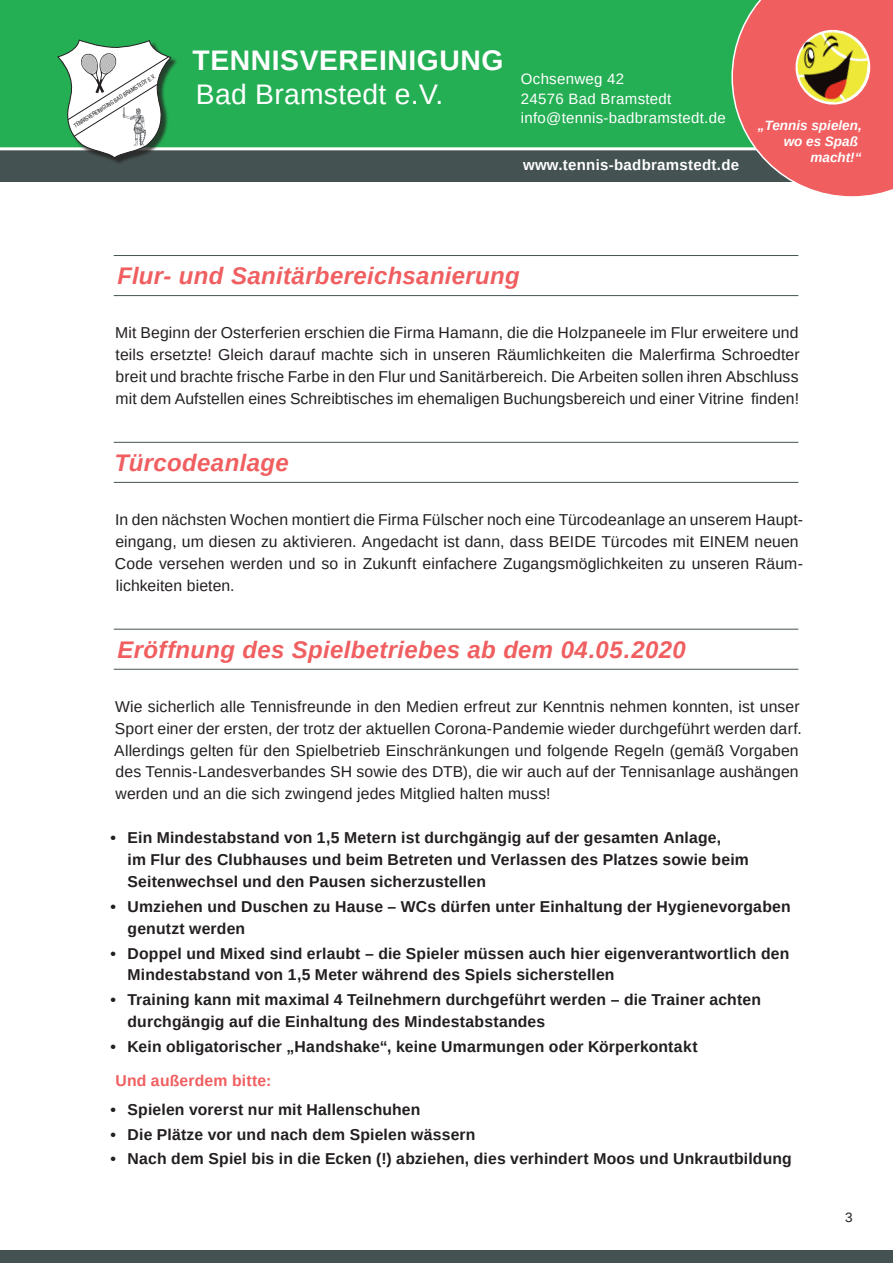
<style>
.page{position:relative;width:893px;height:1263px;background:#fff}
.page>*{position:absolute;margin:0;border:0;box-sizing:border-box;transform-origin:0 0}
.t1{font:700 28.35px "Arimo";letter-spacing:.02em;color:#fff}
.t2{font:28.35px "Arimo";letter-spacing:.01em;color:#fff}
.t3{font:italic 700 24px "Arimo";letter-spacing:.015em;color:#f05e60}
.t4{font:15.75px/21.9px "Arimo";letter-spacing:.01em;color:#231f20}
.t5{font:700 15.75px/21.9px "Arimo";letter-spacing:.01em;color:#231f20}
.t6{font:700 15.75px "Arimo";letter-spacing:.01em;color:#f05e60}
.t7{font:15px/19.5px "Arimo";letter-spacing:.02em;color:#fff}
.t8{font:700 15px "Arimo";letter-spacing:.02em;color:#fff}
.t9{font:italic 700 13.5px/16.2px "Arimo";color:#fff;text-align:right}
.t10{font:13.5px "Arimo";color:#231f20}
.t11{font:condensed 5.85px "Helvetica Neue LT Std";color:#231f20}
</style>
<div class="page">
<div style="left:0;top:148px;width:893px;height:34px;background:#445351"></div>
<div style="left:0;top:0;width:893px;height:148px;background:#25af54"></div>
<hr style="left:0;top:147px;width:893px;height:3px;background:#fff">
<div style="left:59px;top:41px;width:119px;height:124px;background:#231f20;opacity:.75"></div>
<svg style="left:57px;top:40px;width:114px;height:119px"></svg>
<img style="left:119px;top:105px;width:38px;height:43px">
<div style="left:0;top:1250px;width:893px;height:13px;background:#445351"></div>
<svg style="left:731px;top:0;width:162px;height:197px"></svg>
<img style="left:791px;top:26px;width:83px;height:83px">
<hr style="left:114px;top:295px;width:684px;height:1px;background:#445351">
<hr style="left:114px;top:255px;width:684px;height:1px;background:#445351">
<hr style="left:114px;top:482px;width:684px;height:1px;background:#445351">
<hr style="left:114px;top:442px;width:684px;height:1px;background:#445351">
<hr style="left:114px;top:669px;width:684px;height:1px;background:#445351">
<hr style="left:114px;top:629px;width:684px;height:1px;background:#445351">
<p class="t11" style="left:72px;top:123px;width:97px;rotate:-32deg">TENNISVEREINIGUNG BAD BRAMSTEDT E.V.</p>
<h1 class="t1" style="left:193px;top:40px;width:312px">TENNISVEREINIGUNG</h1>
<h1 class="t2" style="left:196px;top:76px;width:249px">Bad Bramstedt e.V.</h1>
<p class="t7" style="left:521px;top:69px;width:206px">Ochsenweg 42<br>24576 Bad Bramstedt info@tennis-badbramstedt.de</p>
<p class="t8" style="left:523px;top:155px;width:218px">www.tennis-badbramstedt.de</p>
<p class="t9" style="left:758px;top:117px;width:105px">„Tennis spielen, wo es Spaß macht!“</p>
<h2 class="t3" style="left:118px;top:260px;width:404px">Flur- und Sanitärbereichsanierung</h2>
<p class="t4" style="left:115px;top:322px;width:686px;text-align:justify">Mit Beginn der Osterferien erschien die Firma Hamann, die die Holzpaneele im Flur erweitere und teils ersetzte! Gleich darauf machte sich in unseren Räumlichkeiten die Malerfirma Schroedter breit und brachte frische Farbe in den Flur und Sanitärbereich. Die Arbeiten sollen ihren Abschluss mit dem Aufstellen eines Schreibtisches im ehemaligen Buchungsbereich und einer Vitrine finden!</p>
<h2 class="t3" style="left:114px;top:446px;width:176px">Türcodeanlage</h2>
<p class="t4" style="left:115px;top:509px;width:690px">In den nächsten Wochen montiert die Firma Fülscher noch eine Türcodeanlage an unserem Haupt&shy;eingang, um diesen zu aktivieren. Angedacht ist dann, dass BEIDE Türcodes mit EINEM neuen Code versehen werden und so in Zukunft einfachere Zugangsmöglichkeiten zu unseren Räum&shy;lichkeiten bieten.</p>
<h2 class="t3" style="left:118px;top:633px;width:570px">Eröffnung des Spielbetriebes ab dem 04.05.2020</h2>
<p class="t4" style="left:114px;top:695px;width:689px">Wie sicherlich alle Tennisfreunde in den Medien erfreut zur Kenntnis nehmen konnten, ist unser Sport einer der ersten, der trotz der aktuellen Corona-Pandemie wieder durchgeführt werden darf.<br>Allerdings gelten für den Spielbetrieb Einschränkungen und folgende Regeln (gemäß Vorgaben des Tennis-Landesverbandes SH sowie des DTB), die wir auch auf der Tennisanlage aushängen werden und an die sich zwingend jedes Mitglied halten muss!</p>
<p class="t5" style="left:128px;top:827px;width:623px;text-indent:-17px">• Ein Mindestabstand von 1,5 Metern ist durchgängig auf der gesamten Anlage,<br>im Flur des Clubhauses und beim Betreten und Verlassen des Platzes sowie beim<br>Seitenwechsel und den Pausen sicherzustellen</p>
<p class="t5" style="left:128px;top:896px;width:665px;text-indent:-17px">• Umziehen und Duschen zu Hause – WCs dürfen unter Einhaltung der Hygienevorgaben genutzt werden</p>
<p class="t5" style="left:128px;top:942px;width:663px;text-indent:-17px">• Doppel und Mixed sind erlaubt – die Spieler müssen auch hier eigenverantwortlich den<br>Mindestabstand von 1,5 Meter während des Spiels sicherstellen</p>
<p class="t5" style="left:128px;top:989px;width:635px;text-indent:-17px">• Training kann mit maximal 4 Teilnehmern durchgeführt werden – die Trainer achten durchgängig auf die Einhaltung des Mindestabstandes</p>
<p class="t5" style="left:111px;top:1036px;width:588px">• Kein obligatorischer „Handshake“, keine Umarmungen oder Körperkontakt</p>
<p class="t6" style="left:115px;top:1070px;width:157px">Und außerdem bitte:</p>
<p class="t5" style="left:111px;top:1098px;width:311px">• Spielen vorerst nur mit Hallenschuhen</p>
<p class="t5" style="left:111px;top:1123px;width:366px">• Die Plätze vor und nach dem Spielen wässern</p>
<p class="t5" style="left:111px;top:1148px;width:683px">• Nach dem Spiel bis in die Ecken (!) abziehen, dies verhindert Moos und Unkrautbildung</p>
<p class="t10" style="left:845px;top:1208px;width:9px">3</p>
</div>
